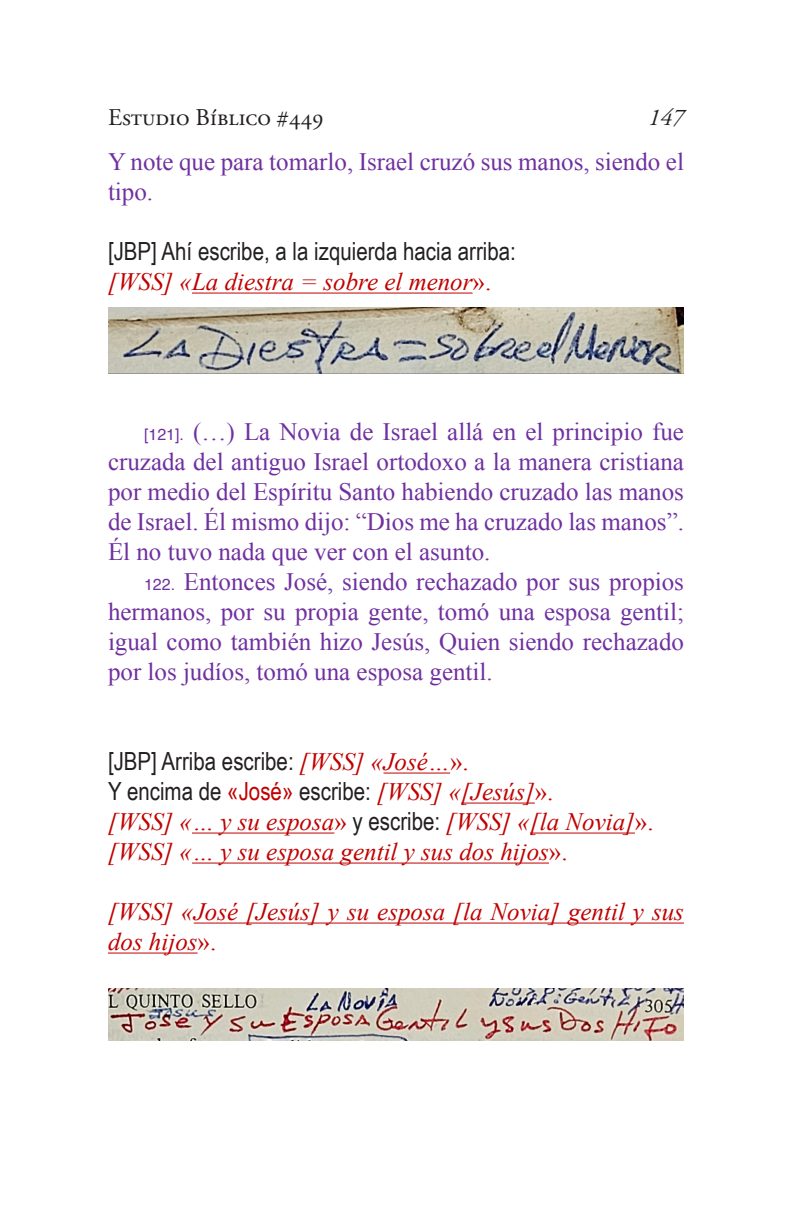
<style>
.page{position:relative;width:792px;height:1224px;background:#fff}
.page>*{position:absolute;margin:0;border:0;box-sizing:border-box;transform-origin:0 0}
.t1{font:25px/30px "Times New Roman";color:#7030a0;text-align:justify}
.t2{font:italic 25px/30px "Times New Roman";color:#c00000}
.t3{font:25px "Arial Narrow";color:#231f20}
.t4{font:24px "Adobe Garamond Pro";color:#231f20}
.t5{font:italic 24px "Adobe Garamond Pro";color:#231f20}
.s1{font-style:normal}
.s2{font-family:"Helvetica";font-size:16px}
.s3{font-family:"Times New Roman";font-style:italic;color:#c00000}
.s4{font-family:"Times New Roman";color:#c00000}
.s5{color:#c00000}
.s6{font-family:"Arial Narrow";font-style:normal;color:#231f20}
</style>
<div class="page">
<hr style="left:192px;top:293px;width:281px;height:1px;background:#c00000">
<hr style="left:383px;top:773px;width:67px;height:1px;background:#c00000">
<hr style="left:461px;top:803px;width:74px;height:1px;background:#c00000">
<hr style="left:192px;top:833px;width:142px;height:1px;background:#c00000">
<hr style="left:530px;top:833px;width:105px;height:1px;background:#c00000">
<hr style="left:192px;top:863px;width:357px;height:1px;background:#c00000">
<hr style="left:194px;top:923px;width:490px;height:1px;background:#c00000">
<hr style="left:108px;top:953px;width:90px;height:1px;background:#c00000">
<img style="left:108px;top:308px;width:576px;height:66px">
<img style="left:108px;top:988px;width:576px;height:52px">
<p class="t4" style="left:108px;top:103px;width:218px">Estudio Bíblico #449</p>
<p class="t5" style="left:648px;top:103px;width:37px">147</p>
<p class="t1" style="left:108px;top:147px;width:578px">Y note que para tomarlo, Israel cruzó sus manos, siendo el tipo.</p>
<p class="t3" style="left:108px;top:233px;width:409px">[JBP] Ahí escribe, a la izquierda hacia arriba:</p>
<p class="t2" style="left:108px;top:266px;width:385px">[WSS] «La diestra = sobre el menor<span class="s1">».</span></p>
<p class="t1" style="left:108px;top:417px;width:578px;text-indent:36px"><span class="s2">[121].</span> (…) La Novia de Israel allá en el principio fue cruzada del antiguo Israel ortodoxo a la manera cristiana por medio del Espíritu Santo habiendo cruzado las manos de Israel. Él mismo dijo: “Dios me ha cruzado las manos”.<br>Él no tuvo nada que ver con el asunto.</p>
<p class="t1" style="left:108px;top:567px;width:578px;text-indent:36px"><span class="s2">122.</span> Entonces José, siendo rechazado por sus propios hermanos, por su propia gente, tomó una esposa gentil; igual como también hizo Jesús, Quien siendo rechazado por los judíos, tomó una esposa gentil.</p>
<p class="t3" style="left:108px;top:743px;width:362px">[JBP] Arriba escribe: <span class="s3">[WSS] «José…</span><span class="s4">».</span></p>
<p class="t3" style="left:108px;top:773px;width:447px">Y encima de <span class="s5">«José»</span> escribe: <span class="s3">[WSS] «[Jesús]</span><span class="s4">».</span></p>
<p class="t2" style="left:108px;top:806px;width:547px">[WSS] «… y su esposa<span class="s1">»</span> <span class="s6">y escribe:</span> [WSS] «[la Novia]<span class="s1">».</span></p>
<p class="t2" style="left:108px;top:836px;width:461px">[WSS] «… y su esposa gentil y sus dos hijos<span class="s1">».</span></p>
<p class="t2" style="left:108px;top:896px;width:578px">[WSS] «José [Jesús] y su esposa [la Novia] gentil y sus dos hijos<span class="s1">».</span></p>
</div>
